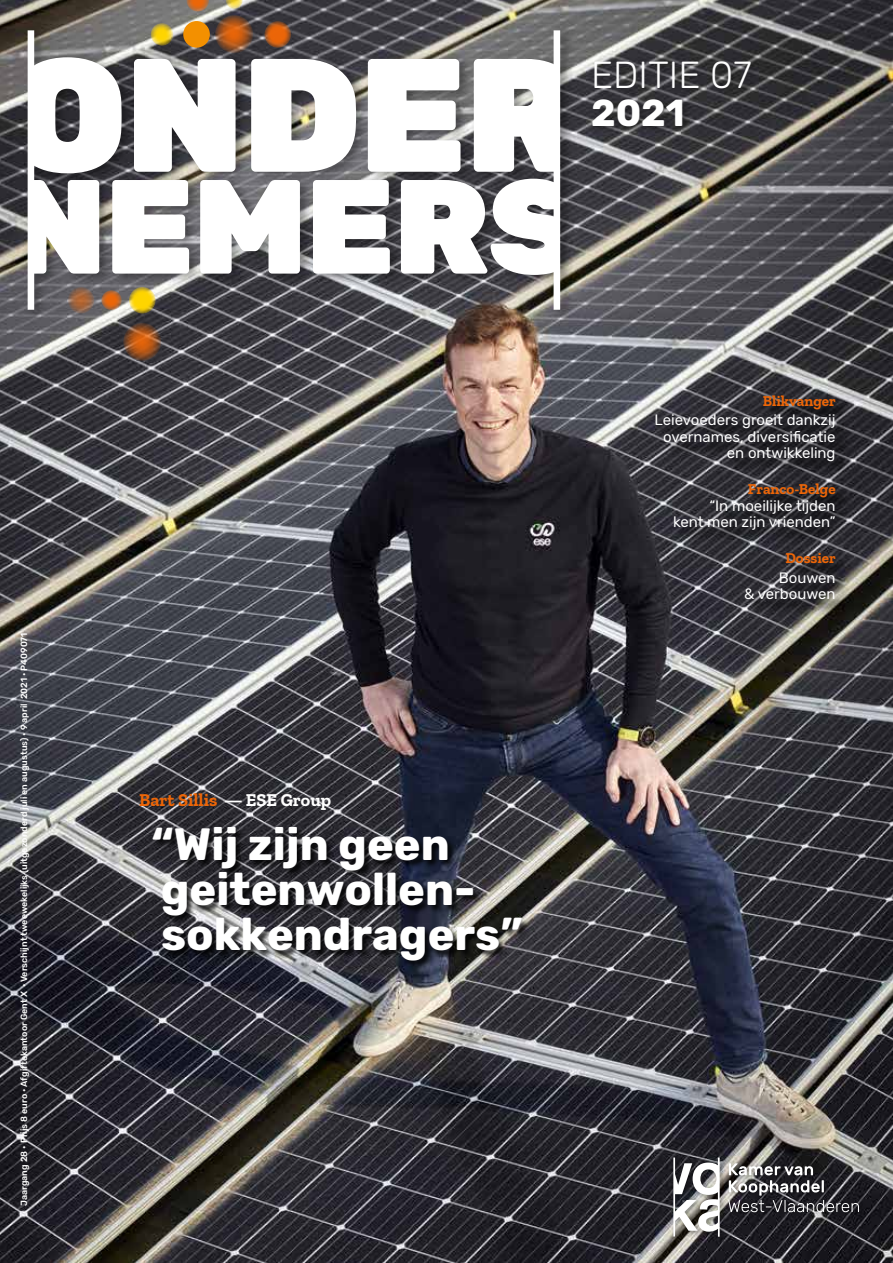
<style>
.page{position:relative;width:893px;height:1263px;background:#fff}
.page>*{position:absolute;margin:0;border:0;box-sizing:border-box;transform-origin:0 0}
.t1{font:900 161.1px "Rubik";letter-spacing:-.015em;color:#fff}
.t2{font:900 133.65px "Rubik";letter-spacing:-.01em;color:#fff}
.t3{font:700 45px/45px "Rubik";color:#fff}
.t4{font:300 37.5px "Rubik";color:#fff}
.t5{font:700 37.5px "Rubik";color:#fff}
.t6{font:700 18px "Zilla Slab";color:#ec6608}
.t7{font:15px/16.5px "Rubik";color:#fff;text-align:right}
.t8{font:700 15px "Zilla Slab";color:#ec6608}
.t9{font:500 9px "Rubik";color:#fff}
.s1{color:#fff}
</style>
<div class="page">
<img style="left:0;top:0;width:893px;height:1263px">
<svg style="left:656px;top:396px;width:196px;height:219px;background:#3a393e"></svg>
<div style="left:24px;top:25px;width:551px;height:297px;background:#000;opacity:.4"></div>
<div style="left:28px;top:30px;width:6px;height:280px;background:#fff"></div>
<div style="left:554px;top:30px;width:6px;height:280px;background:#fff"></div>
<div style="left:588px;top:57px;width:172px;height:77px;background:#000;opacity:.4"></div>
<svg style="left:123px;top:323px;width:38px;height:38px"></svg>
<svg style="left:101px;top:290px;width:21px;height:20px"></svg>
<svg style="left:68px;top:287px;width:26px;height:27px"></svg>
<svg style="left:129px;top:287px;width:27px;height:27px"></svg>
<svg style="left:215px;top:15px;width:38px;height:38px"></svg>
<svg style="left:186px;top:0;width:23px;height:12px"></svg>
<div style="left:183px;top:21px;width:27px;height:27px;background:#f39000;border-radius:50%"></div>
<svg style="left:151px;top:23px;width:22px;height:23px"></svg>
<svg style="left:264px;top:21px;width:27px;height:27px"></svg>
<svg style="left:226px;top:0;width:17px;height:9px"></svg>
<div style="left:672px;top:1155px;width:194px;height:87px;background:#000;opacity:.4"></div>
<svg style="left:673px;top:1157px;width:47px;height:80px"></svg>
<svg style="left:728px;top:1163px;width:131px;height:49px;background:#58575b"></svg>
<div style="left:153px;top:827px;width:378px;height:142px;background:#000;opacity:.8"></div>
<h1 class="t1" style="left:8px;top:19px;width:575px">ONDER</h1>
<h2 class="t2" style="left:8px;top:147px;width:575px">NEMERS</h2>
<h3 class="t4" style="left:591px;top:54px;width:162px">EDITIE 07</h3>
<h3 class="t5" style="left:591px;top:91px;width:95px">2021</h3>
<p class="t9" style="left:19px;top:1206px;width:575px;rotate:-90deg">Jaargang 28 • Prijs 8 euro • Afgiftekantoor Gent X • Verschijnt tweewekelijks (uitgezonderd juli en augustus) • 9 april 2021 • P409071</p>
<p class="t6" style="left:139px;top:790px;width:193px">Bart Sillis <span class="s1">— ESE Group</span></p>
<h3 class="t3" style="left:151px;top:823px;width:373px">“Wij zijn geen geitenwollen&shy;sokkendragers”</h3>
<p class="t8" style="left:763px;top:392px;width:75px">Blikvanger</p>
<p class="t7" style="left:655px;top:412px;width:182px">Leievoeders groeit dankzij overnames, diversificatie en ontwikkeling</p>
<p class="t8" style="left:748px;top:481px;width:89px">Franco-Belge</p>
<p class="t7" style="left:673px;top:498px;width:164px">“In moeilijke tijden<br>kent men zijn vrienden”</p>
<p class="t8" style="left:785px;top:550px;width:52px">Dossier</p>
<p class="t7" style="left:744px;top:570px;width:93px">Bouwen<br>&amp; verbouwen</p>
</div>
